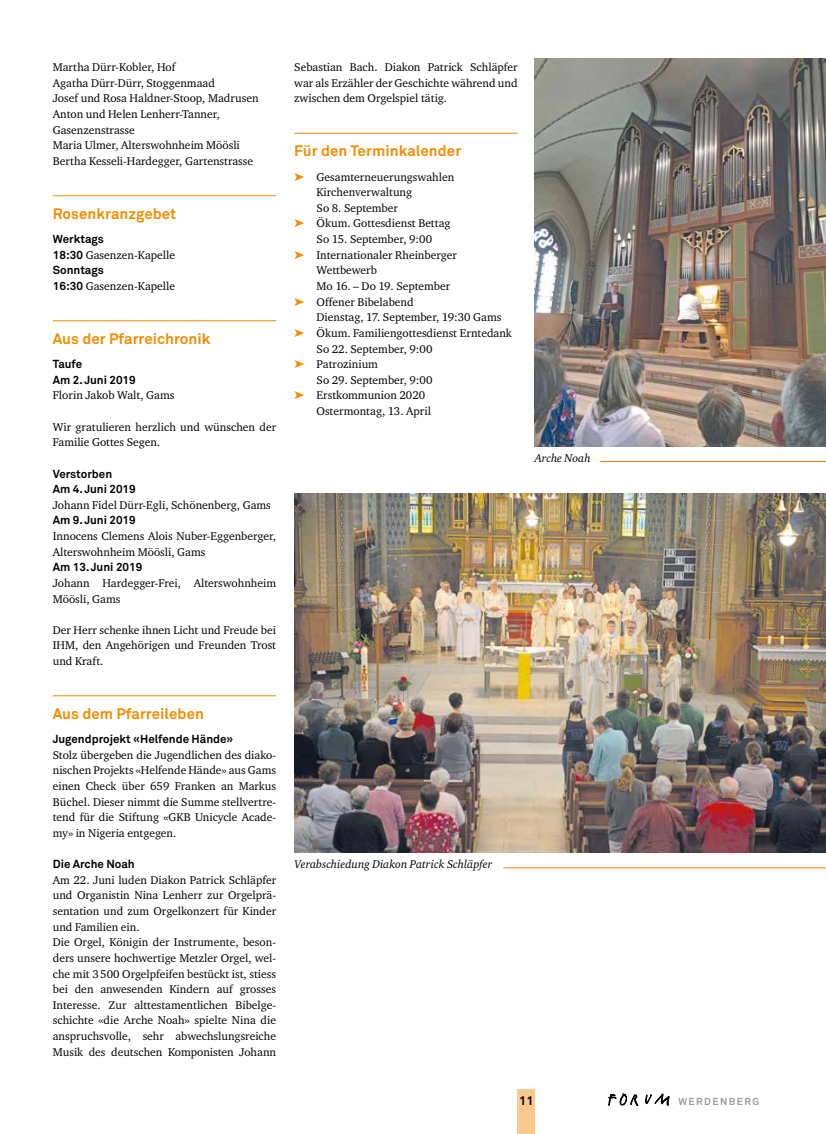
<style>
.page{position:relative;width:826px;height:1134px;background:#fff}
.page>*{position:absolute;margin:0;border:0;box-sizing:border-box;transform-origin:0 0}
.t1{font:700 15px "Akkurat";letter-spacing:.005em;color:#f28c00}
.t2{font:700 12.5px "Akkurat";color:#000}
.t3{font:11.5px/15.6px "Charter ITC";color:#000}
.t4{font:700 11.5px/15.6px "Akkurat";color:#000}
.t5{font:italic 11.5px "Charter ITC";color:#000}
.t6{font:700 10px "Akkurat";letter-spacing:.14em;color:#9d9d9c}
.s1{font-family:"Akkurat";font-weight:700}
.s2{color:#f28c00}
</style>
<div class="page">
<svg style="left:645px;top:1094px;width:24px;height:11px"></svg>
<svg style="left:608px;top:1094px;width:30px;height:12px"></svg>
<div style="left:517px;top:1090px;width:18px;height:44px;background:#fbc88d"></div>
<hr style="left:53px;top:195px;width:223px;height:1px;background:#f28c00">
<hr style="left:53px;top:320px;width:223px;height:1px;background:#f28c00">
<hr style="left:53px;top:695px;width:223px;height:1px;background:#f28c00">
<hr style="left:294px;top:133px;width:223px;height:1px;background:#f28c00">
<img style="left:535px;top:58px;width:291px;height:388px">
<img style="left:294px;top:493px;width:532px;height:360px">
<hr style="left:503px;top:868px;width:323px;height:1px;background:#f28c00">
<hr style="left:599px;top:461px;width:227px;height:1px;background:#f28c00">
<p class="t3" style="left:53px;top:59px;width:207px">Martha Dürr-Kobler, Hof<br>Agatha Dürr-Dürr, Stoggenmaad<br>Josef und Rosa Haldner-Stoop, Madrusen<br>Anton und Helen Lenherr-Tanner,<br>Gasenzenstrasse<br>Maria Ulmer, Alterswohnheim Möösli<br>Bertha Kesseli-Hardegger, Gartenstrasse</p>
<h1 class="t1" style="left:53px;top:204px;width:125px">Rosenkranzgebet</h1>
<p class="t4" style="left:53px;top:231px;width:53px">Werktags</p>
<p class="t3" style="left:53px;top:247px;width:124px"><span class="s1">18:30</span> Gasenzen-Kapelle</p>
<p class="t4" style="left:53px;top:262px;width:53px">Sonntags</p>
<p class="t3" style="left:53px;top:278px;width:124px"><span class="s1">16:30</span> Gasenzen-Kapelle</p>
<h1 class="t1" style="left:53px;top:329px;width:159px">Aus der Pfarreichronik</h1>
<p class="t4" style="left:53px;top:356px;width:84px">Taufe<br>Am 2. Juni 2019</p>
<p class="t3" style="left:53px;top:387px;width:123px">Florin Jakob Walt, Gams</p>
<p class="t3" style="left:53px;top:419px;width:225px">Wir gratulieren herzlich und wünschen der<br>Familie Gottes Segen.</p>
<p class="t4" style="left:53px;top:465px;width:84px">Verstorben<br>Am 4. Juni 2019</p>
<p class="t3" style="left:53px;top:497px;width:220px">Johann Fidel Dürr-Egli, Schönenberg, Gams</p>
<p class="t4" style="left:53px;top:512px;width:84px">Am 9. Juni 2019</p>
<p class="t3" style="left:53px;top:528px;width:225px">Innocens Clemens Alois Nuber-Eggenberger,<br>Alterswohnheim Möösli, Gams</p>
<p class="t4" style="left:53px;top:559px;width:91px">Am 13. Juni 2019</p>
<p class="t3" style="left:53px;top:575px;width:225px">Johann Hardegger-Frei, Alterswohnheim<br>Möösli, Gams</p>
<p class="t3" style="left:53px;top:622px;width:225px;text-align:justify">Der Herr schenke ihnen Licht und Freude bei IHM, den Angehörigen und Freunden Trost und Kraft.</p>
<h1 class="t1" style="left:53px;top:704px;width:153px">Aus dem Pfarreileben</h1>
<p class="t4" style="left:53px;top:731px;width:182px">Jugendprojekt «Helfende Hände»</p>
<p class="t3" style="left:53px;top:747px;width:225px;text-align:justify">Stolz übergeben die Jugendlichen des diako&shy;nischen Projekts «Helfende Hände» aus Gams einen Check über 659 Franken an Markus Büchel. Dieser nimmt die Summe stellvertre&shy;tend für die Stiftung «GKB Unicycle Acade&shy;my» in Nigeria entgegen.</p>
<p class="t4" style="left:53px;top:856px;width:83px">Die Arche Noah</p>
<p class="t3" style="left:53px;top:872px;width:225px">Am 22. Juni luden Diakon Patrick Schläpfer und Organistin Nina Lenherr zur Orgelprä&shy;sentation und zum Orgelkonzert für Kinder und Familien ein.<br>Die Orgel, Königin der Instrumente, beson&shy;ders unsere hochwertige Metzler Orgel, wel&shy;che mit 3500 Orgelpfeifen bestückt ist, stiess bei den anwesenden Kindern auf grosses Interesse. Zur alttestamentlichen Bibelge&shy;schichte «die Arche Noah» spielte Nina die anspruchsvolle, sehr abwechslungsreiche Musik des deutschen Komponisten Johann</p>
<p class="t3" style="left:294px;top:59px;width:225px;text-align:justify">Sebastian Bach. Diakon Patrick Schläpfer war als Erzähler der Geschichte während und zwischen dem Orgelspiel tätig.</p>
<h1 class="t1" style="left:294px;top:141px;width:168px">Für den Terminkalender</h1>
<p class="t3" style="left:294px;top:169px;width:161px"><span class="s2">➤</span> Gesamterneuerungswahlen</p>
<p class="t3" style="left:316px;top:184px;width:97px">Kirchenverwaltung</p>
<p class="t3" style="left:316px;top:200px;width:83px">So 8. September</p>
<p class="t3" style="left:294px;top:215px;width:158px"><span class="s2">➤</span> Ökum. Gottesdienst Bettag</p>
<p class="t3" style="left:316px;top:231px;width:117px">So 15. September, 9:00</p>
<p class="t3" style="left:294px;top:247px;width:164px"><span class="s2">➤</span> Internationaler Rheinberger</p>
<p class="t3" style="left:316px;top:262px;width:62px">Wettbewerb</p>
<p class="t3" style="left:316px;top:278px;width:135px">Mo 16. – Do 19. September</p>
<p class="t3" style="left:294px;top:294px;width:121px"><span class="s2">➤</span> Offener Bibelabend</p>
<p class="t3" style="left:316px;top:309px;width:186px">Dienstag, 17. September, 19:30 Gams</p>
<p class="t3" style="left:294px;top:325px;width:219px"><span class="s2">➤</span> Ökum. Familiengottesdienst Erntedank</p>
<p class="t3" style="left:316px;top:340px;width:117px">So 22. September, 9:00</p>
<p class="t3" style="left:294px;top:356px;width:85px"><span class="s2">➤</span> Patrozinium</p>
<p class="t3" style="left:316px;top:372px;width:117px">So 29. September, 9:00</p>
<p class="t3" style="left:294px;top:387px;width:132px"><span class="s2">➤</span> Erstkommunion 2020</p>
<p class="t3" style="left:316px;top:403px;width:116px">Ostermontag, 13. April</p>
<p class="t5" style="left:535px;top:451px;width:57px">Arche Noah</p>
<p class="t5" style="left:294px;top:857px;width:199px">Verabschiedung Diakon Patrick Schläpfer</p>
<p class="t2" style="left:519px;top:1092px;width:16px">11</p>
<p class="t6" style="left:678px;top:1095px;width:82px">WERDENBERG</p>
</div>
